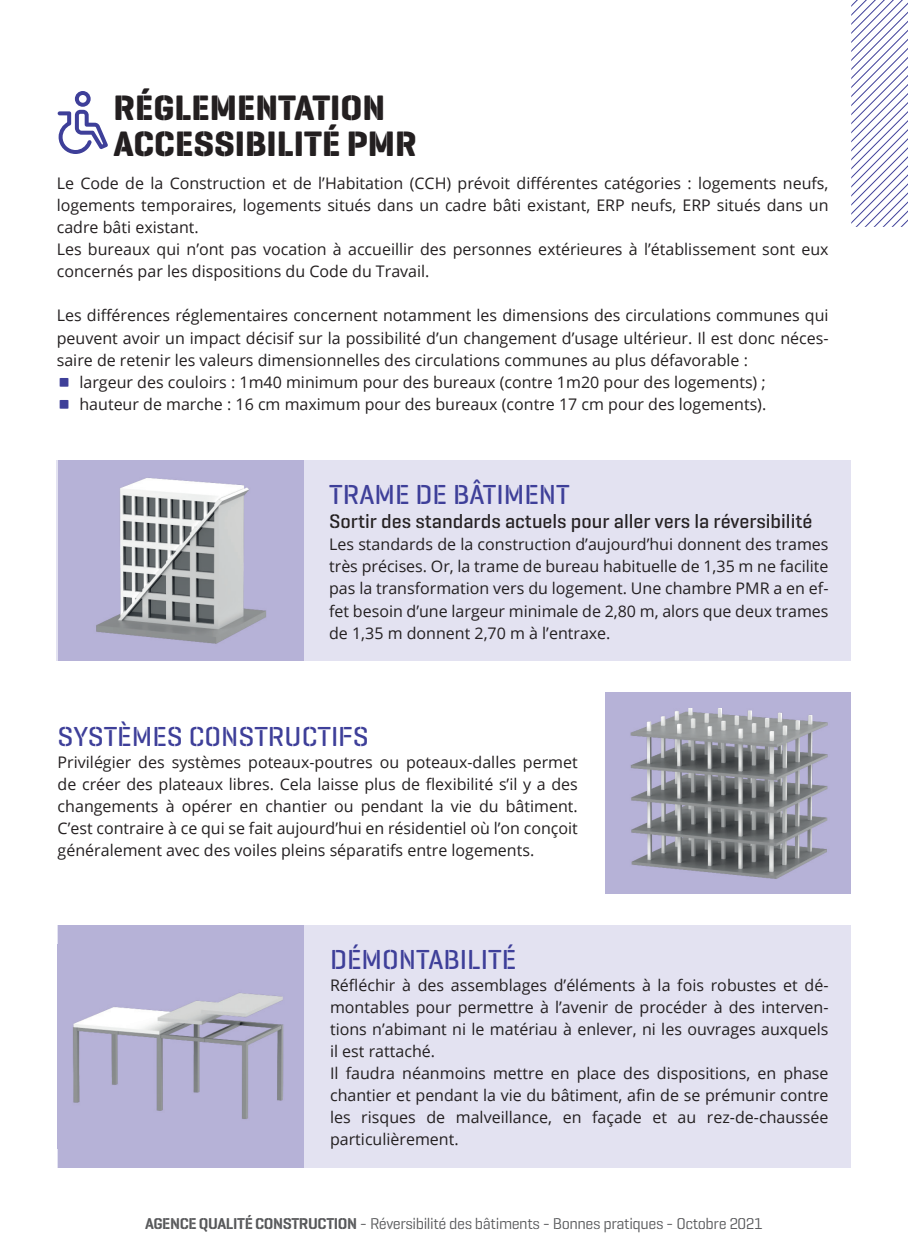
<style>
.page{position:relative;width:908px;height:1248px;background:#fff}
.page>*{position:absolute;margin:0;border:0;box-sizing:border-box;transform-origin:0 0}
.t1{font:700 36px/36px "Geogrotesque Stencil A";color:#231f20}
.t2{font:700 36px "Geogrotesque Stencil A";color:#3e3f99}
.t3{font:500 28px "Geogrotesque Stencil B";color:#3e3f99}
.t4{font:500 20px "Geogrotesque Stencil A";color:#231f20}
.t5{font:16px/22px "Open Sans";color:#231f20;text-align:justify}
.t6{font:16px "Geogrotesque Stencil A";letter-spacing:-.025em;color:#57585a}
.s1{font-weight:600}
</style>
<div class="page">
<svg style="left:851px;top:0;width:56px;height:227px"></svg>
<div style="left:57px;top:460px;width:793px;height:201px;background:#e3e2f1"></div>
<div style="left:58px;top:924px;width:792px;height:243px;background:#e3e2f1"></div>
<svg style="left:58px;top:91px;width:50px;height:63px"></svg>
<div style="left:605px;top:691px;width:245px;height:202px;background:#b6b2d7"></div>
<img style="left:630px;top:708px;width:198px;height:171px">
<div style="left:58px;top:924px;width:245px;height:243px;background:#b6b2d7"></div>
<img style="left:73px;top:992px;width:211px;height:127px">
<div style="left:58px;top:460px;width:245px;height:201px;background:#b6b2d7"></div>
<img style="left:96px;top:478px;width:170px;height:166px">
<h1 class="t1" style="left:113px;top:90px;width:305px">RÉGLEMENTATION<br>ACCESSIBILITÉ PMR</h1>
<p class="t5" style="left:57px;top:172px;width:773px;text-align:left">Le Code de la Construction et de l’Habitation (CCH) prévoit différentes catégories : logements neufs, logements temporaires, logements situés dans un cadre bâti existant, ERP neufs, ERP situés dans un cadre bâti existant.<br>Les bureaux qui n’ont pas vocation à accueillir des personnes extérieures à l’établissement sont eux concernés par les dispositions du Code du Travail.</p>
<p class="t5" style="left:57px;top:304px;width:773px">Les différences réglementaires concernent notamment les dimensions des circulations communes qui peuvent avoir un impact décisif sur la possibilité d’un changement d’usage ultérieur. Il est donc néces&shy;saire de retenir les valeurs dimensionnelles des circulations communes au plus défavorable :</p>
<h1 class="t2" style="left:57px;top:359px;width:16px">Δ</h1>
<p class="t5" style="left:79px;top:370px;width:687px">largeur des couloirs : 1m40 minimum pour des bureaux (contre 1m20 pour des logements) ;</p>
<h1 class="t2" style="left:57px;top:381px;width:16px">Δ</h1>
<p class="t5" style="left:79px;top:392px;width:688px">hauteur de marche : 16 cm maximum pour des bureaux (contre 17 cm pour des logements).</p>
<h2 class="t3" style="left:329px;top:477px;width:242px">TRAME DE BÂTIMENT</h2>
<p class="t4" style="left:329px;top:509px;width:484px">Sortir des standards actuels pour aller vers la réversibilité</p>
<p class="t5" style="left:329px;top:533px;width:500px">Les standards de la construction d’aujourd’hui donnent des trames très précises. Or, la trame de bureau habituelle de 1,35 m ne facilite pas la transformation vers du logement. Une chambre PMR a en ef&shy;fet besoin d’une largeur minimale de 2,80 m, alors que deux trames de 1,35 m donnent 2,70 m à l’entraxe.</p>
<h2 class="t3" style="left:58px;top:718px;width:312px">SYSTÈMES CONSTRUCTIFS</h2>
<p class="t5" style="left:58px;top:750px;width:521px">Privilégier des systèmes poteaux-poutres ou poteaux-dalles permet de créer des plateaux libres. Cela laisse plus de flexibilité s’il y a des changements à opérer en chantier ou pendant la vie du bâtiment.<br>C’est contraire à ce qui se fait aujourd’hui en résidentiel où l’on conçoit généralement avec des voiles pleins séparatifs entre logements.</p>
<h2 class="t3" style="left:330px;top:941px;width:188px">DÉMONTABILITÉ</h2>
<p class="t5" style="left:330px;top:973px;width:500px;text-align:left">Réfléchir à des assemblages d’éléments à la fois robustes et dé&shy;montables pour permettre à l’avenir de procéder à des interven&shy;tions n’abimant ni le matériau à enlever, ni les ouvrages auxquels il est rattaché.<br>Il faudra néanmoins mettre en place des dispositions, en phase chantier et pendant la vie du bâtiment, afin de se prémunir contre les risques de malveillance, en façade et au rez-de-chaussée particulièrement.</p>
<p class="t6" style="left:145px;top:1213px;width:619px"><span class="s1">AGENCE QUALITÉ CONSTRUCTION</span> - Réversibilité des bâtiments - Bonnes pratiques - Octobre 2021</p>
</div>
